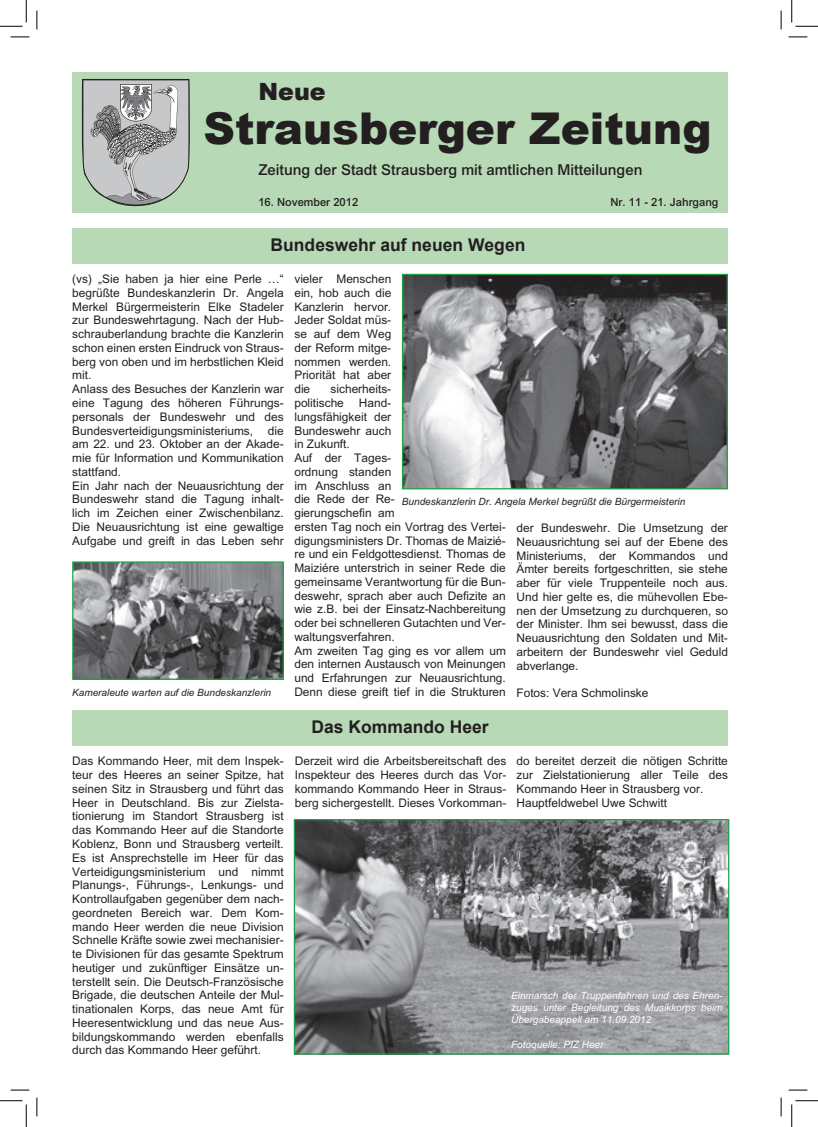
<style>
.page{position:relative;width:818px;height:1127px;background:#fff}
.page>*{position:absolute;margin:0;border:0;box-sizing:border-box;transform-origin:0 0}
.t1{font:900 43.75px "Arial";color:#231f20}
.t2{font:900 23.75px "Arial";color:#231f20}
.t3{font:700 17.5px "Arial";color:#231f20}
.t4{font:500 15px "Arial";color:#231f20}
.t5{font:11.88px/13.8px "Arial";color:#231f20}
.t6{font:500 11.25px "Arial";color:#231f20}
.t7{font:italic 10px/12.2px "Arial";color:#fff;text-align:justify}
.t8{font:italic 10px "Arial";color:#231f20}
</style>
<div class="page">
<div style="left:72px;top:72px;width:656px;height:140px;background:#b8d9b6"></div>
<svg style="left:81px;top:79px;width:109px;height:128px;background:#adb1af"></svg>
<div style="left:72px;top:228px;width:656px;height:36px;background:#b8d9b6"></div>
<img style="left:74px;top:563px;width:208px;height:114px">
<div style="left:72px;top:561px;width:212px;height:118px;border:1px solid #1fa245"></div>
<img style="left:404px;top:276px;width:322px;height:211px">
<div style="left:402px;top:274px;width:326px;height:215px;border:1px solid #1fa245"></div>
<div style="left:72px;top:710px;width:656px;height:36px;background:#b8d9b6"></div>
<img style="left:296px;top:820px;width:431px;height:232px">
<div style="left:294px;top:818px;width:435px;height:236px;border:1px solid #1fa245"></div>
<svg style="left:11px;top:36px;width:18px;height:2px"></svg>
<svg style="left:788px;top:36px;width:19px;height:2px"></svg>
<svg style="left:11px;top:1089px;width:18px;height:1px"></svg>
<svg style="left:788px;top:1089px;width:19px;height:1px"></svg>
<svg style="left:36px;top:11px;width:2px;height:18px"></svg>
<svg style="left:36px;top:1097px;width:2px;height:18px"></svg>
<svg style="left:780px;top:11px;width:2px;height:18px"></svg>
<svg style="left:780px;top:1097px;width:2px;height:18px"></svg>
<svg style="left:0;top:0;width:27px;height:27px"></svg>
<svg style="left:0;top:1100px;width:27px;height:26px"></svg>
<svg style="left:791px;top:0;width:27px;height:27px"></svg>
<svg style="left:791px;top:1100px;width:27px;height:26px"></svg>
<h2 class="t2" style="left:258px;top:78px;width:69px">Neue</h2>
<h1 class="t1" style="left:203px;top:104px;width:509px">Strausberger Zeitung</h1>
<p class="t4" style="left:258px;top:161px;width:385px">Zeitung der Stadt Strausberg mit amtlichen Mitteilungen</p>
<p class="t6" style="left:258px;top:195px;width:101px">16. November 2012</p>
<p class="t6" style="left:610px;top:195px;width:110px">Nr. 11 - 21. Jahrgang</p>
<h3 class="t3" style="left:271px;top:235px;width:256px">Bundeswehr auf neuen Wegen</h3>
<p class="t5" style="left:72px;top:272px;width:213px">(vs) „Sie haben ja hier eine Perle …“ begrüßte Bundeskanzlerin Dr. Angela Merkel Bürgermeisterin Elke Stadeler zur Bundeswehrtagung. Nach der Hub&shy;schrauberlandung brachte die Kanzlerin schon einen ersten Eindruck von Straus&shy;berg von oben und im herbstlichen Kleid mit.<br>Anlass des Besuches der Kanzlerin war eine Tagung des höheren Führungs&shy;personals der Bundeswehr und des Bundesverteidigungsministeriums, die am 22. und 23. Oktober an der Akade&shy;mie für Information und Kommunikation stattfand.<br>Ein Jahr nach der Neuausrichtung der Bundeswehr stand die Tagung inhalt&shy;lich im Zeichen einer Zwischenbilanz.<br>Die Neuausrichtung ist eine gewaltige Aufgabe und greift in das Leben sehr</p>
<p class="t5" style="left:294px;top:272px;width:98px;text-align:justify">vieler Menschen ein, hob auch die Kanzlerin hervor.<br>Jeder Soldat müs&shy;se auf dem Weg der Reform mitge&shy;nommen werden.<br>Priorität hat aber die</p>
<p class="t5" style="left:294px;top:382px;width:98px;text-indent:36px">sicherheits&shy;politische</p>
<p class="t5" style="left:294px;top:396px;width:213px;text-indent:65px">Hand-<br>lungsfähigkeit der<br>Bundeswehr auch<br>in Zukunft.<br>Auf der Tages-<br>ordnung standen<br>im Anschluss an<br>die Rede der Re-<br>gierungschefin am<br>ersten Tag noch ein Vortrag des Vertei&shy;digungsministers Dr. Thomas de Maizié&shy;re und ein Feldgottesdienst. Thomas de<br>Maiziére unterstrich in seiner Rede die gemeinsame Verantwortung für die Bun&shy;deswehr, sprach aber auch Defizite an wie z.B. bei der Einsatz-Nachbereitung oder bei schnelleren Gutachten und Ver&shy;waltungsverfahren.<br>Am zweiten Tag ging es vor allem um den internen Austausch von Meinungen und Erfahrungen zur Neuausrichtung.<br>Denn diese greift tief in die Strukturen</p>
<p class="t8" style="left:402px;top:495px;width:285px">Bundeskanzlerin Dr. Angela Merkel begrüßt die Bürgermeisterin</p>
<p class="t5" style="left:516px;top:521px;width:213px;text-align:justify">der Bundeswehr. Die Umsetzung der Neuausrichtung sei auf der Ebene des Ministeriums, der Kommandos und Ämter bereits fortgeschritten, sie stehe aber für viele Truppenteile noch aus.<br>Und hier gelte es, die mühevollen Ebe&shy;nen der Umsetzung zu durchqueren, so der Minister. Ihm sei bewusst, dass die Neuausrichtung den Soldaten und Mit&shy;arbeitern der Bundeswehr viel Geduld abverlange.</p>
<p class="t5" style="left:516px;top:686px;width:133px">Fotos: Vera Schmolinske</p>
<p class="t8" style="left:72px;top:686px;width:200px">Kameraleute warten auf die Bundeskanzlerin</p>
<h3 class="t3" style="left:312px;top:717px;width:178px">Das Kommando Heer</h3>
<p class="t5" style="left:72px;top:754px;width:213px;text-align:justify">Das Kommando Heer, mit dem Inspek&shy;teur des Heeres an seiner Spitze, hat seinen Sitz in Strausberg und führt das Heer in Deutschland. Bis zur Zielsta&shy;tionierung im Standort Strausberg ist das Kommando Heer auf die Standorte Koblenz, Bonn und Strausberg verteilt.<br>Es ist Ansprechstelle im Heer für das Verteidigungsministerium und nimmt Planungs-, Führungs-, Lenkungs- und Kontrollaufgaben gegenüber dem nach&shy;geordneten Bereich war. Dem Kom&shy;mando Heer werden die neue Division Schnelle Kräfte sowie zwei mechanisier&shy;te Divisionen für das gesamte Spektrum heutiger und zukünftiger Einsätze un&shy;terstellt sein. Die Deutsch-Französische Brigade, die deutschen Anteile der Mul&shy;tinationalen Korps, das neue Amt für Heeresentwicklung und das neue Aus&shy;bildungskommando werden ebenfalls durch das Kommando Heer geführt.</p>
<p class="t5" style="left:295px;top:754px;width:213px;text-align:justify">Derzeit wird die Arbeitsbereitschaft des Inspekteur des Heeres durch das Vor&shy;kommando Kommando Heer in Straus&shy;berg sichergestellt. Dieses Vorkomman-</p>
<p class="t5" style="left:516px;top:754px;width:213px">do bereitet derzeit die nötigen Schritte zur Zielstationierung aller Teile des Kommando Heer in Strausberg vor.<br>Hauptfeldwebel Uwe Schwitt</p>
<p class="t7" style="left:511px;top:988px;width:213px">Einmarsch der Truppenfahnen und des Ehren&shy;zuges unter Begleitung des Musikkorps beim Übergabeappell am 11.09.2012</p>
<p class="t7" style="left:511px;top:1037px;width:94px">Fotoquelle: PIZ Heer</p>
</div>
